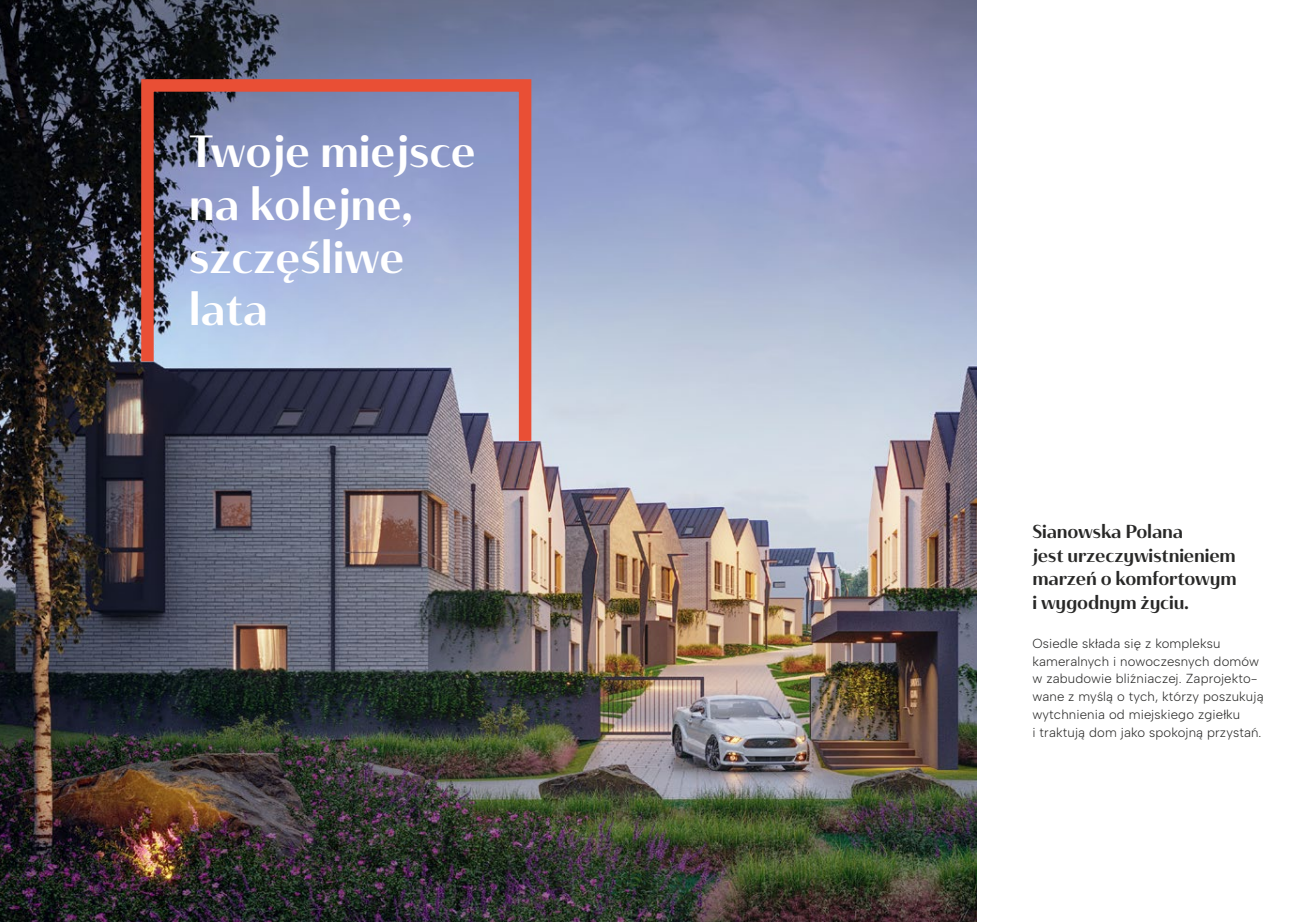
<style>
.page{position:relative;width:1312px;height:922px;background:#fff}
.page>*{position:absolute;margin:0;border:0;box-sizing:border-box;transform-origin:0 0}
.t1{font:45px/52.5px "Haboro Contrast Nor Dem";color:#fff}
.t2{font:18.75px/23.8px "Haboro Contrast Nor Dem";letter-spacing:-.01em;color:#282827}
.t3{font:300 13.12px/17.8px "Albert Sans";letter-spacing:.01em;color:#282827}
.t4{font:700 10px "Albert Sans";color:#282827}
</style>
<div class="page">
<img style="left:0;top:0;width:975px;height:921px">
<svg style="left:135px;top:73px;width:402px;height:368px"></svg>
<h1 class="t1" style="left:189px;top:125px;width:288px">Twoje miejsce na kolejne, szczęśliwe lata</h1>
<p class="t4" style="left:325px;top:886px;width:7px">3</p>
<h2 class="t2" style="left:1032px;top:519px;width:206px">Sianowska Polana<br>jest urzeczywistnieniem marzeń o komfortowym i wygodnym życiu.</h2>
<p class="t3" style="left:1032px;top:634px;width:232px">Osiedle składa się z kompleksu kameralnych i nowoczesnych domów w zabudowie bliźniaczej. Zaprojekto&shy;wane z myślą o tych, którzy poszukują wytchnienia od miejskiego zgiełku<br>i traktują dom jako spokojną przystań.</p>
</div>
